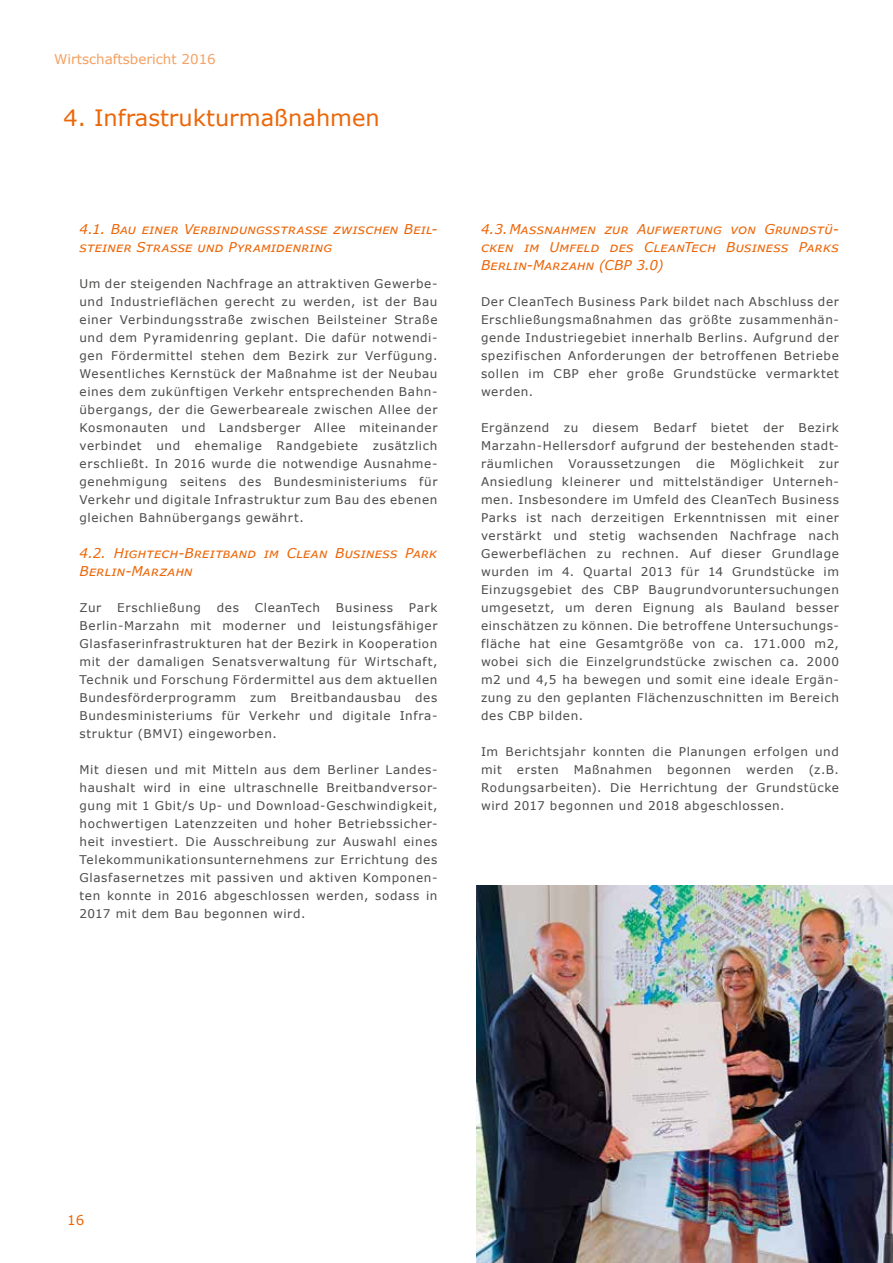
<style>
.page{position:relative;width:893px;height:1263px;background:#fff}
.page>*{position:absolute;margin:0;border:0;box-sizing:border-box;transform-origin:0 0}
.t1{font:22.5px "Verdana";color:#ec6608}
.t2{font:italic 13.5px/18px "Verdana";letter-spacing:.015em;color:#ec6608}
.t3{font:13.5px "Verdana";color:#f5a061}
.t4{font:13.5px "Verdana";color:#ec6608}
.t5{font:12px/18px "Verdana";letter-spacing:.055em;color:#4a4a49;text-align:justify}
</style>
<div class="page">
<img style="left:476px;top:886px;width:417px;height:377px">
<p class="t3" style="left:54px;top:50px;width:163px">Wirtschaftsbericht 2016</p>
<h1 class="t1" style="left:64px;top:103px;width:318px">4. Infrastrukturmaßnahmen</h1>
<p class="t2" style="left:80px;top:220px;width:359px">4.1. Bau einer Verbindungsstrasse zwischen Beil&shy;steiner Strasse und Pyramidenring</p>
<p class="t5" style="left:80px;top:275px;width:359px">Um der steigenden Nachfrage an attraktiven Gewerbe&shy;und Industrieflächen gerecht zu werden, ist der Bau einer Verbindungsstraße zwischen Beilsteiner Straße und dem Pyramidenring geplant. Die dafür notwendi&shy;gen Fördermittel stehen dem Bezirk zur Verfügung.<br>Wesentliches Kernstück der Maßnahme ist der Neubau eines dem zukünftigen Verkehr entsprechenden Bahn&shy;übergangs, der die Gewerbeareale zwischen Allee der Kosmonauten und Landsberger Allee miteinander verbindet und ehemalige Randgebiete zusätzlich erschließt. In 2016 wurde die notwendige Ausnahme&shy;genehmigung seitens des Bundesministeriums für Verkehr und digitale Infrastruktur zum Bau des ebenen gleichen Bahnübergangs gewährt.</p>
<p class="t2" style="left:80px;top:544px;width:359px">4.2. Hightech-Breitband im Clean Business Park<br>Berlin-Marzahn</p>
<p class="t5" style="left:80px;top:599px;width:23px">Zur</p>
<p class="t5" style="left:117px;top:599px;width:85px">Erschließung</p>
<p class="t5" style="left:217px;top:599px;width:24px">des</p>
<p class="t5" style="left:255px;top:599px;width:67px">CleanTech</p>
<p class="t5" style="left:336px;top:599px;width:59px">Business</p>
<p class="t5" style="left:80px;top:599px;width:359px;text-indent:329px">Park Berlin-Marzahn mit moderner und leistungsfähiger Glasfaserinfrastrukturen hat der Bezirk in Kooperation mit der damaligen Senatsverwaltung für Wirtschaft, Technik und Forschung Fördermittel aus dem aktuellen Bundesförderprogramm zum Breitbandausbau des Bundesministeriums für Verkehr und digitale Infra&shy;struktur (BMVI) eingeworben.</p>
<p class="t5" style="left:80px;top:761px;width:359px">Mit diesen und mit Mitteln aus dem Berliner Landes&shy;haushalt wird in eine ultraschnelle Breitbandversor&shy;gung mit 1 Gbit/s Up- und Download-Geschwindigkeit, hochwertigen Latenzzeiten und hoher Betriebssicher&shy;heit investiert. Die Ausschreibung zur Auswahl eines Telekommunikationsunternehmens zur Errichtung des Glasfasernetzes mit passiven und aktiven Komponen&shy;ten konnte in 2016 abgeschlossen werden, sodass in 2017 mit dem Bau begonnen wird.</p>
<p class="t2" style="left:481px;top:220px;width:359px;text-align:justify">4.3.Massnahmen zur Auf wertung von Grundstü&shy;cken im Umfeld des CleanTech Business Parks Berlin-Marzahn (CBP 3.0)</p>
<p class="t5" style="left:481px;top:293px;width:359px">Der CleanTech Business Park bildet nach Abschluss der Erschließungsmaßnahmen das größte zusammenhän&shy;gende Industriegebiet innerhalb Berlins. Aufgrund der spezifischen Anforderungen der betroffenen Betriebe sollen im CBP eher große Grundstücke vermarktet werden.</p>
<p class="t5" style="left:481px;top:419px;width:359px">Ergänzend zu diesem Bedarf bietet der Bezirk Marzahn-Hellersdorf aufgrund der bestehenden stadt&shy;räumlichen</p>
<p class="t5" style="left:568px;top:455px;width:114px">Voraussetzungen</p>
<p class="t5" style="left:696px;top:455px;width:21px">die</p>
<p class="t5" style="left:730px;top:455px;width:75px">Möglichkeit</p>
<p class="t5" style="left:481px;top:455px;width:359px;text-indent:338px">zur Ansiedlung kleinerer und mittelständiger Unterneh&shy;men. Insbesondere im Umfeld des CleanTech Business Parks ist nach derzeitigen Erkenntnissen mit einer verstärkt und stetig wachsenden Nachfrage nach Gewerbeflächen zu rechnen. Auf dieser Grundlage wurden im 4. Quartal 2013 für 14 Grundstücke im Einzugsgebiet des CBP Baugrundvoruntersuchungen umgesetzt, um deren Eignung als Bauland besser einschätzen zu können. Die betroffene Untersuchungs&shy;fläche hat eine Gesamtgröße von ca. 171.000 m2, wobei sich die Einzelgrundstücke zwischen ca. 2000 m2 und 4,5 ha bewegen und somit eine ideale Ergän&shy;zung zu den geplanten Flächenzuschnitten im Bereich des CBP bilden.</p>
<p class="t5" style="left:481px;top:743px;width:359px">Im Berichtsjahr konnten die Planungen erfolgen und mit</p>
<p class="t5" style="left:517px;top:761px;width:43px">ersten</p>
<p class="t5" style="left:574px;top:761px;width:80px">Maßnahmen</p>
<p class="t5" style="left:667px;top:761px;width:65px">begonnen</p>
<p class="t5" style="left:746px;top:761px;width:49px">werden</p>
<p class="t5" style="left:481px;top:761px;width:359px;text-indent:328px">(z.B.<br>Rodungsarbeiten). Die Herrichtung der Grundstücke wird 2017 begonnen und 2018 abgeschlossen.</p>
<p class="t4" style="left:67px;top:1211px;width:19px">16</p>
</div>
